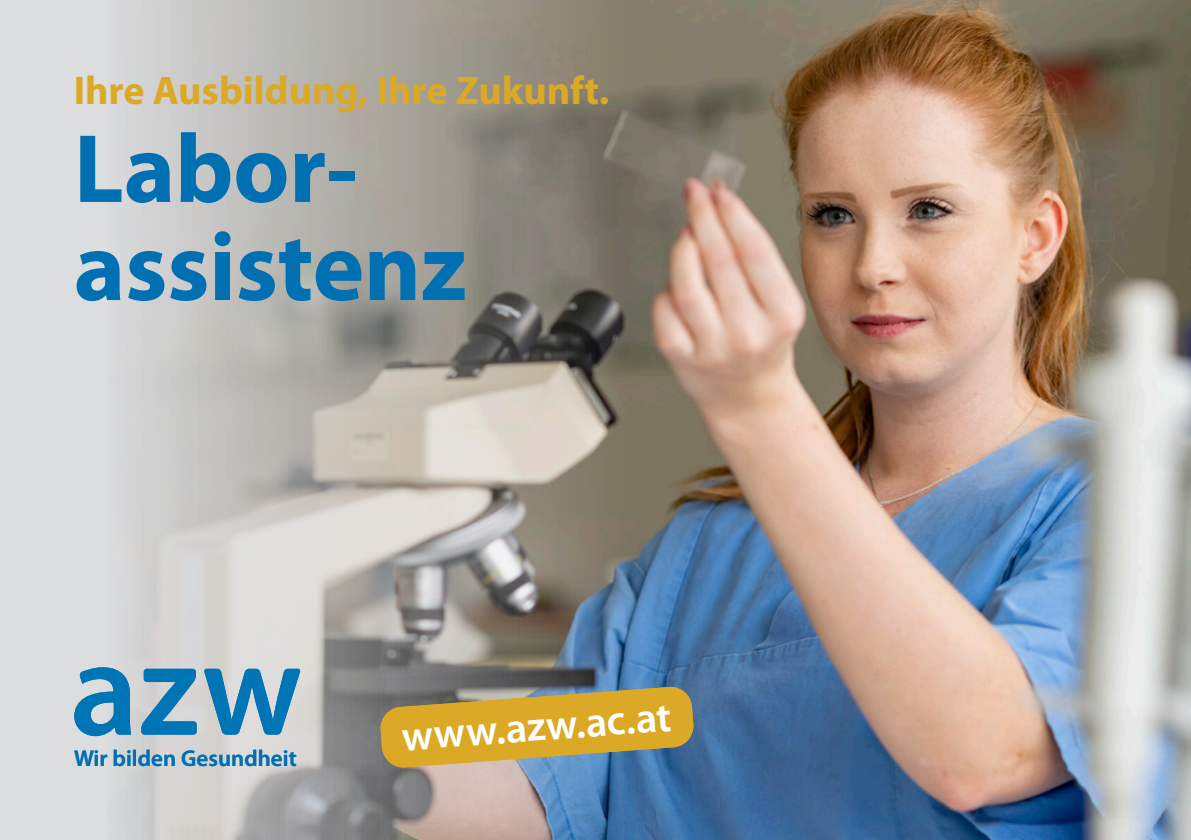
<style>
.page{position:relative;width:1191px;height:840px;background:#fff}
.page>*{position:absolute;margin:0;border:0;box-sizing:border-box;transform-origin:0 0}
.t1{font:700 98px/98px "Myriad Pro";letter-spacing:-.005em;color:#0070b3}
.t2{font:600 42px "Myriad Pro";color:#fff}
.h1_sub{font:700 40px "Myriad Pro";color:#dba926}
.t3{font:600 22.8px "Myriad Pro";letter-spacing:.005em;color:#0070b3}
</style>
<div class="page">
<div style="left:0;top:0;width:1191px;height:839px;background:#dcdddf"></div>
<img style="left:125px;top:0;width:1066px;height:839px">
<svg style="left:74px;top:667px;width:57px;height:68px"></svg>
<svg style="left:141px;top:668px;width:56px;height:66px"></svg>
<svg style="left:204px;top:668px;width:96px;height:66px"></svg>
<svg style="left:380px;top:685px;width:314px;height:82px;background:#bb9d45"></svg>
<p class="h1_sub" style="left:74px;top:68px;width:537px">Ihre Ausbildung, Ihre Zukunft.</p>
<p class="t1" style="left:74px;top:121px;width:394px">Labor&shy;assistenz</p>
<p class="t3" style="left:74px;top:745px;width:224px">Wir bilden Gesundheit</p>
<p class="t2" style="left:400px;top:712px;width:272px;rotate:-4deg">www.azw.ac.at</p>
</div>
